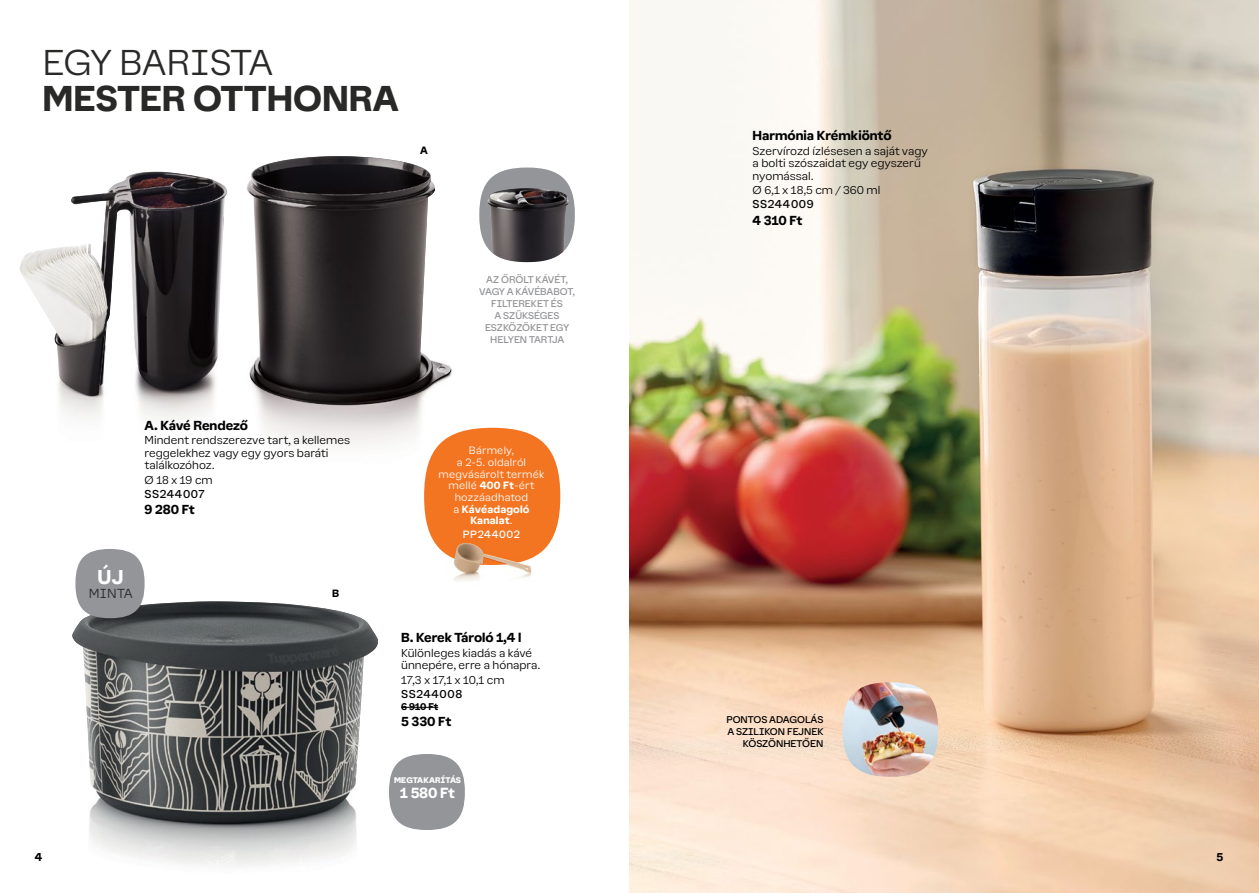
<style>
.page{position:relative;width:1259px;height:893px;background:#fff}
.page>*{position:absolute;margin:0;border:0;box-sizing:border-box;transform-origin:0 0}
.t1{font:700 33px/36px "Earl Sans";color:#292928}
.t2{font:700 18.45px "Earl Sans";color:#fff}
.t3{font:700 13.5px "Earl Sans";color:#fff}
._5_price{font:700 12px "Earl Sans";color:#000}
.t4{font:300 12px "Earl Sans";letter-spacing:.02em;color:#292928}
._2_ES_light_7{font:300 10.5px/12.6px "Earl Sans";color:#000}
._3_code{font:10.5px "Earl Sans";letter-spacing:.06em;color:#000}
._5_price-2{font:700 10.5px "Earl Sans";color:#000}
.t5{font:300 9.75px/11.7px "Earl Sans";letter-spacing:.02em;color:#fff;text-align:center}
._3_code-2{font:9.75px "Earl Sans";letter-spacing:.06em;color:#fff}
.t6{font:700 9.75px "Earl Sans";color:#000}
.t7{font:9px/12px "Earl Sans";color:#949598;text-align:center}
.Subtitle___ES_Regular_6_centered{font:9px/12px "Earl Sans";color:#000;text-align:right}
._4_crossed_price{font:700 9px "Earl Sans";color:#000}
.t8{font:900 7.5px "Earl Sans";letter-spacing:.02em;color:#fff}
.s1{font-weight:300}
.s2{font-weight:700}
</style>
<div class="page">
<img style="left:629px;top:0;width:630px;height:893px">
<hr style="left:401px;top:707px;width:37px;height:1px;background:#000">
<div style="left:389px;top:754px;width:76px;height:76px;background:#949598;border-radius:50%"></div>
<img style="left:842px;top:682px;width:96px;height:95px">
<div style="left:479px;top:168px;width:96px;height:94px;background:#949598;border-radius:50%"></div>
<img style="left:487px;top:188px;width:82px;height:74px">
<div style="left:424px;top:428px;width:136px;height:137px;background:#f47521;border-radius:50%"></div>
<img style="left:444px;top:546px;width:96px;height:35px">
<img style="left:454px;top:543px;width:76px;height:30px">
<img style="left:59px;top:246px;width:12px;height:101px">
<img style="left:71px;top:156px;width:379px;height:249px">
<img style="left:89px;top:824px;width:268px;height:42px">
<img style="left:72px;top:601px;width:306px;height:223px">
<div style="left:75px;top:549px;width:70px;height:69px;background:#949598;border-radius:50%"></div>
<p class="t1" style="left:43px;top:41px;width:358px"><span class="s1">EGY BARISTA<br></span>MESTER OTTHONRA</p>
<p class="t6" style="left:420px;top:142px;width:9px">A</p>
<p class="_5_price" style="left:145px;top:415px;width:105px">A. Kávé Rendező</p>
<p class="_2_ES_light_7" style="left:145px;top:433px;width:207px">Mindent rendszerezve tart, a kellemes reggelekhez vagy egy gyors baráti találkozóhoz.</p>
<p class="_2_ES_light_7" style="left:145px;top:473px;width:69px">Ø 18 x 19 cm</p>
<p class="_3_code" style="left:145px;top:485px;width:62px">SS244007</p>
<p class="_5_price" style="left:145px;top:499px;width:52px">9 280 Ft</p>
<p class="t2" style="left:98px;top:561px;width:28px">ÚJ</p>
<p class="t4" style="left:89px;top:584px;width:46px">MINTA</p>
<p class="t6" style="left:332px;top:585px;width:9px">B</p>
<p class="t7" style="left:479px;top:273px;width:97px">AZ ŐRÖLT KÁVÉT,<br>VAGY A KÁVÉBABOT,<br>FILTEREKET ÉS<br>A SZÜKSÉGES<br>ESZKÖZÖKET EGY<br>HELYEN TARTJA</p>
<p class="t5" style="left:438px;top:444px;width:108px">Bármely,<br>a 2-5. oldalról megvásárolt termék mellé <span class="s2">400 Ft</span>-ért hozzáadhatod<br>a <span class="s2">Kávéadagoló<br>Kanalat</span>.</p>
<p class="_3_code-2" style="left:463px;top:526px;width:59px">PP244002</p>
<p class="_5_price" style="left:401px;top:627px;width:122px">B. Kerek Tároló 1,4 l</p>
<p class="_2_ES_light_7" style="left:401px;top:646px;width:141px">Különleges kiadás a kávé ünnepére, erre a hónapra.</p>
<p class="_2_ES_light_7" style="left:401px;top:672px;width:105px">17,3 x 17,1 x 10,1 cm</p>
<p class="_3_code" style="left:401px;top:685px;width:62px">SS244008</p>
<p class="_4_crossed_price" style="left:401px;top:699px;width:39px">6 910 Ft</p>
<p class="_5_price" style="left:401px;top:711px;width:52px">5 330 Ft</p>
<p class="t8" style="left:394px;top:774px;width:68px">MEGTAKARÍTÁS</p>
<p class="t3" style="left:400px;top:781px;width:56px">1 580 Ft</p>
<p class="_5_price" style="left:752px;top:125px;width:140px">Harmónia Krémkiöntő</p>
<p class="_2_ES_light_7" style="left:752px;top:144px;width:177px">Szervírozd ízlésesen a saját vagy a bolti szószaidat egy egyszerű nyomással.</p>
<p class="_2_ES_light_7" style="left:752px;top:183px;width:129px">Ø 6,1 x 18,5 cm / 360 ml</p>
<p class="_3_code" style="left:752px;top:196px;width:63px">SS244009</p>
<p class="_5_price" style="left:752px;top:210px;width:51px">4 310 Ft</p>
<p class="Subtitle___ES_Regular_6_centered" style="left:726px;top:713px;width:99px">PONTOS ADAGOLÁS<br>A SZILIKON FEJNEK<br>KÖSZÖNHETŐEN</p>
<p class="_5_price-2" style="left:35px;top:848px;width:9px">4</p>
<p class="_5_price-2" style="left:1216px;top:848px;width:8px">5</p>
</div>
